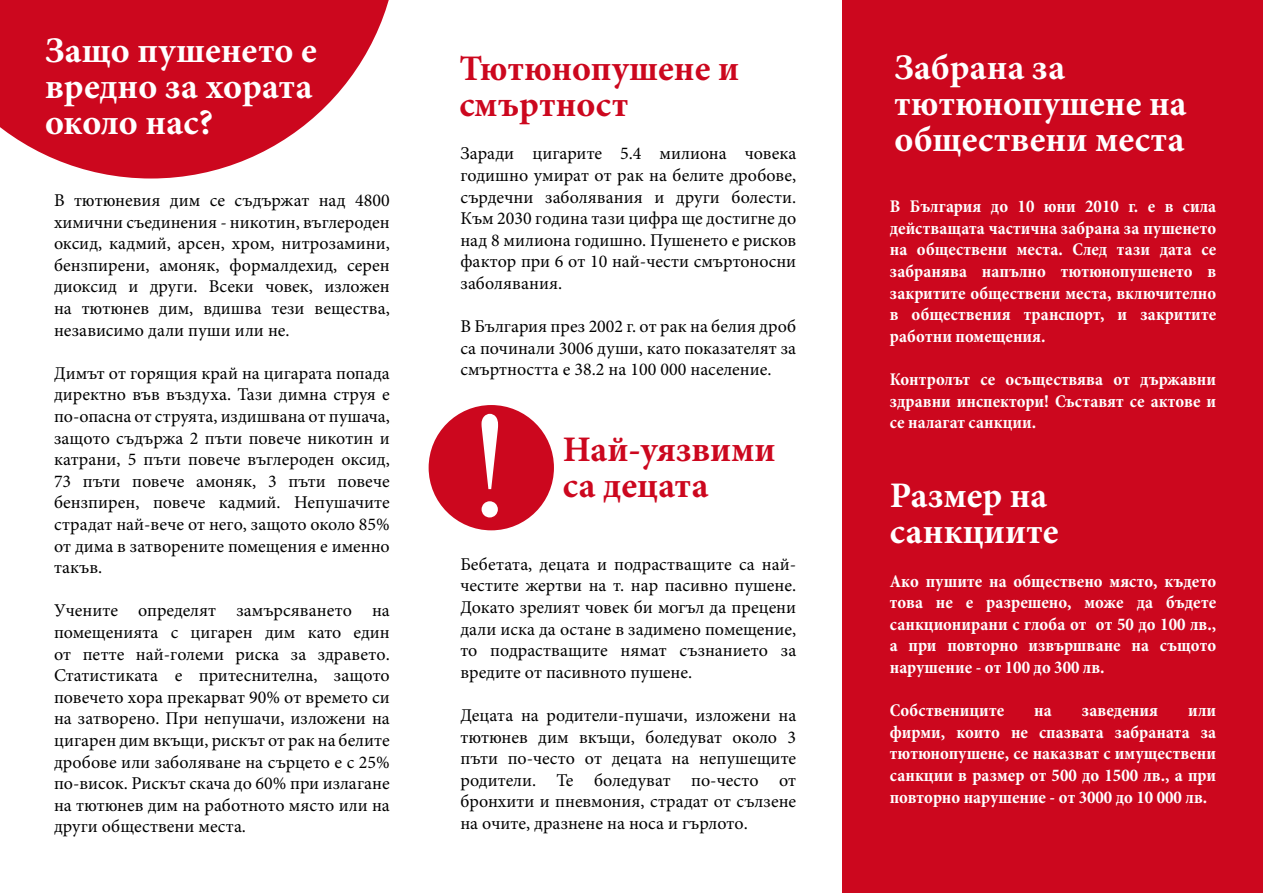
<style>
.page{position:relative;width:1263px;height:893px;background:#fff}
.page>*{position:absolute;margin:0;border:0;box-sizing:border-box;transform-origin:0 0}
.t1{font:150px "Times New Roman";color:#fff}
.t2{font:700 36px/36px "Minion Pro";color:#fff}
.t3{font:700 36px/36px "Minion Pro";color:#cc071e}
.t4{font:18px/21.6px "Minion Pro";color:#000;text-align:justify}
.t5{font:700 condensed 18px/21.6px "Minion Pro";color:#fff;text-align:justify}
</style>
<div class="page">
<div style="left:843px;top:0;width:420px;height:893px;background:#cc071e"></div>
<svg style="left:0;top:0;width:389px;height:178px;fill:#cc071e"></svg>
<div style="left:429px;top:405px;width:125px;height:125px;background:#cc071e;border-radius:50%"></div>
<h2 class="t2" style="left:45px;top:32px;width:273px">Защо пушенето е вредно за хората около нас?</h2>
<p class="t4" style="left:54px;top:189px;width:337px">В тютюневия дим се съдържат над 4800 химични съединения - никотин, въглероден оксид, кадмий, арсен, хром, нитрозамини, бензпирени, амоняк, формалдехид, серен диоксид и други. Всеки човек, изложен на тютюнев дим, вдишва тези вещества, независимо дали пуши или не.</p>
<p class="t4" style="left:54px;top:362px;width:337px">Димът от горящия край на цигарата попада директно във въздуха. Тази димна струя е по-опасна от струята, издишвана от пушача, защото съдържа 2 пъти повече никотин и катрани, 5 пъти повече въглероден оксид, 73 пъти повече амоняк, 3 пъти повече бензпирен, повече кадмий. Непушачите страдат най-вече от него, защото около 85% от дима в затворените помещения е именно такъв.</p>
<p class="t4" style="left:54px;top:600px;width:337px">Учените определят замърсяването на помещенията с цигарен дим като един от петте най-големи риска за здравето.<br>Статистиката е притеснителна, защото повечето хора прекарват 90% от времето си на затворено. При непушачи, изложени на цигарен дим вкъщи, рискът от рак на белите дробове или заболяване на сърцето е с 25% по-висок. Рискът скача до 60% при излагане на тютюнев дим на работното място или на други обществени места.</p>
<h2 class="t3" style="left:459px;top:50px;width:281px">Тютюнопушене и смъртност</h2>
<p class="t4" style="left:460px;top:143px;width:337px">Заради цигарите 5.4 милиона човека годишно умират от рак на белите дробове, сърдечни заболявания и други болести.<br>Към 2030 година тази цифра ще достигне до над 8 милиона годишно. Пушенето е рисков фактор при 6 от 10 най-чести смъртоносни заболявания.</p>
<p class="t4" style="left:460px;top:316px;width:337px">В България през 2002 г. от рак на белия дроб са починали 3006 души, като показателят за смъртността е 38.2 на 100 000 население.</p>
<h1 class="t1" style="left:465px;top:364px;width:51px">!</h1>
<h2 class="t3" style="left:563px;top:431px;width:214px">Най-уязвими са децата</h2>
<p class="t4" style="left:460px;top:553px;width:337px">Бебетата, децата и подрастващите са най&shy;честите жертви на т. нар пасивно пушене.<br>Докато зрелият човек би могъл да прецени дали иска да остане в задимено помещение, то подрастващите нямат съзнанието за вредите от пасивното пушене.</p>
<p class="t4" style="left:460px;top:704px;width:337px">Децата на родители-пушачи, изложени на тютюнев дим вкъщи, боледуват около 3 пъти по-често от децата на непушещите родители. Те боледуват по-често от бронхити и пневмония, страдат от сълзене на очите, дразнене на носа и гърлото.</p>
<h2 class="t2" style="left:894px;top:49px;width:294px">Забрана за тютюнопушене на обществени места</h2>
<p class="t5" style="left:890px;top:196px;width:328px">В България до 10 юни 2010 г. е в сила действащата частична забрана за пушенето на обществени места. След тази дата се забранява напълно тютюнопушенето в закритите обществени места, включително в обществения транспорт, и закритите работни помещения.</p>
<p class="t5" style="left:890px;top:368px;width:328px">Контролът се осъществява от държавни здравни инспектори! Съставят се актове и се налагат санкции.</p>
<h2 class="t2" style="left:890px;top:477px;width:170px">Размер на санкциите</h2>
<p class="t5" style="left:890px;top:570px;width:328px">Ако пушите на обществено място, където това не е разрешено, може да бъдете санкционирани с глоба от от 50 до 100 лв., а при повторно извършване на същото нарушение - от 100 до 300 лв.</p>
<p class="t5" style="left:890px;top:700px;width:116px">Собствениците</p>
<p class="t5" style="left:1034px;top:700px;width:19px">на</p>
<p class="t5" style="left:1082px;top:700px;width:78px">заведения</p>
<p class="t5" style="left:890px;top:700px;width:328px;text-indent:298px">или фирми, които не спазвата забраната за тютюнопушене, се наказват с имуществени санкции в размер от 500 до 1500 лв., а при повторно нарушение - от 3000 до 10 000 лв.</p>
</div>
